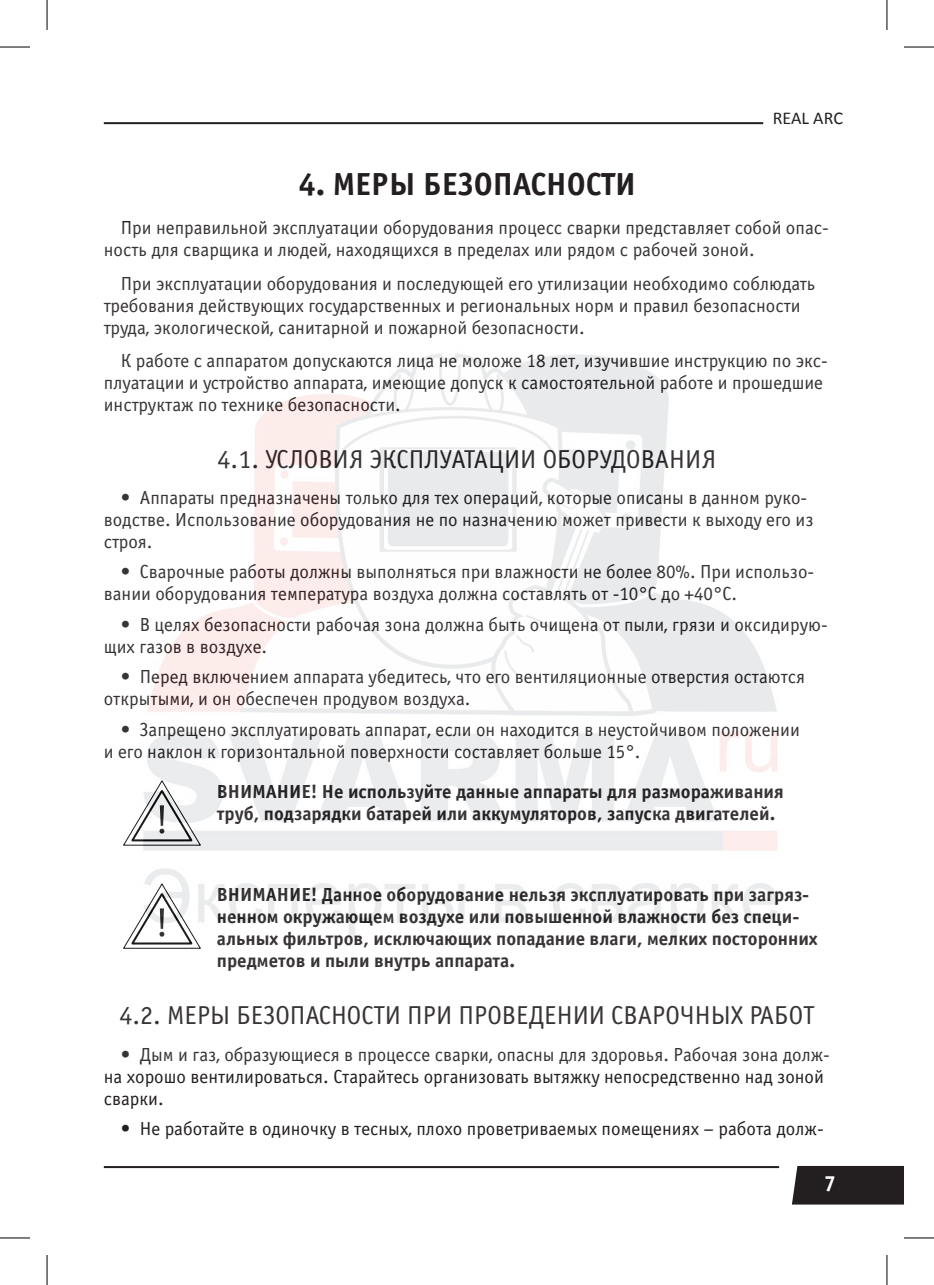
<style>
.page{position:relative;width:934px;height:1285px;background:#fff}
.page>*{position:absolute;margin:0;border:0;box-sizing:border-box;transform-origin:0 0}
.t1{font:700 32px "Officina Sans C";color:#231f20}
.t2{font:26px "Officina Sans C";color:#231f20}
.t3{font:700 22px "Officina Serif C";color:#fff}
.t4{font:19px/22px "Officina Sans C";color:#231f20}
.t5{font:700 19px/22px "Officina Sans C";color:#231f20}
.t6{font:18px "Calibri";color:#231f20}
</style>
<div class="page">
<div style="left:792px;top:1166px;width:111px;height:38px;background:#231f20"></div>
<hr style="left:104px;top:1166px;width:674px;height:2px;background:#231f20">
<hr style="left:104px;top:122px;width:658px;height:2px;background:#231f20">
<hr style="left:0;top:47px;width:30px;height:1px;background:#000">
<hr style="left:903px;top:47px;width:30px;height:1px;background:#000">
<hr style="left:0;top:1237px;width:30px;height:1px;background:#000">
<hr style="left:903px;top:1237px;width:30px;height:1px;background:#000">
<hr style="left:47px;top:0;width:1px;height:30px;background:#000">
<hr style="left:47px;top:1255px;width:1px;height:30px;background:#000">
<hr style="left:886px;top:0;width:1px;height:30px;background:#000">
<hr style="left:886px;top:1255px;width:1px;height:30px;background:#000">
<img style="left:123px;top:353px;width:655px;height:596px">
<p class="t6" style="left:772px;top:107px;width:72px">REAL ARC</p>
<h1 class="t1" style="left:298px;top:166px;width:339px">4. МЕРЫ БЕЗОПАСНОСТИ</h1>
<p class="t4" style="left:104px;top:217px;width:726px;text-indent:17px">При неправильной эксплуатации оборудования процесс сварки представляет собой опас&shy;ность для сварщика и людей, находящихся в пределах или рядом с рабочей зоной.</p>
<p class="t4" style="left:104px;top:273px;width:712px;text-indent:17px">При эксплуатации оборудования и последующей его утилизации необходимо соблюдать требования действующих государственных и региональных норм и правил безопасности труда, экологической, санитарной и пожарной безопасности.</p>
<p class="t4" style="left:104px;top:350px;width:725px;text-indent:17px">К работе с аппаратом допускаются лица не моложе 18 лет, изучившие инструкцию по экс&shy;плуатации и устройство аппарата, имеющие допуск к самостоятельной работе и прошедшие инструктаж по технике безопасности.</p>
<h2 class="t2" style="left:217px;top:445px;width:500px">4.1. УСЛОВИЯ ЭКСПЛУАТАЦИИ ОБОРУДОВАНИЯ</h2>
<p class="t4" style="left:104px;top:487px;width:710px;text-indent:17px">• Аппараты предназначены только для тех операций, которые описаны в данном руко&shy;водстве. Использование оборудования не по назначению может привести к выходу его из строя.</p>
<p class="t4" style="left:104px;top:561px;width:711px;text-indent:17px">• Сварочные работы должны выполняться при влажности не более 80%. При использо&shy;вании оборудования температура воздуха должна составлять от -10°С до +40°С.</p>
<p class="t4" style="left:104px;top:614px;width:725px;text-indent:17px">• В целях безопасности рабочая зона должна быть очищена от пыли, грязи и оксидирую&shy;щих газов в воздухе.</p>
<p class="t4" style="left:104px;top:666px;width:702px;text-indent:17px">• Перед включением аппарата убедитесь, что его вентиляционные отверстия остаются открытыми, и он обеспечен продувом воздуха.</p>
<p class="t4" style="left:104px;top:719px;width:697px;text-indent:17px">• Запрещено эксплуатировать аппарат, если он находится в неустойчивом положении и его наклон к горизонтальной поверхности составляет больше 15°.</p>
<p class="t5" style="left:217px;top:781px;width:568px">ВНИМАНИЕ! Не используйте данные аппараты для размораживания труб, подзарядки батарей или аккумуляторов, запуска двигателей.</p>
<p class="t5" style="left:217px;top:884px;width:602px">ВНИМАНИЕ! Данное оборудование нельзя эксплуатировать при загряз&shy;ненном окружающем воздухе или повышенной влажности без специ&shy;альных фильтров, исключающих попадание влаги, мелких посторонних предметов и пыли внутрь аппарата.</p>
<h2 class="t2" style="left:119px;top:1001px;width:696px">4.2. МЕРЫ БЕЗОПАСНОСТИ ПРИ ПРОВЕДЕНИИ СВАРОЧНЫХ РАБОТ</h2>
<p class="t4" style="left:104px;top:1043px;width:727px;text-indent:17px">• Дым и газ, образующиеся в процессе сварки, опасны для здоровья. Рабочая зона долж&shy;на хорошо вентилироваться. Старайтесь организовать вытяжку непосредственно над зоной сварки.</p>
<p class="t4" style="left:121px;top:1118px;width:704px">• Не работайте в одиночку в тесных, плохо проветриваемых помещениях – работа долж-</p>
<p class="t3" style="left:823px;top:1171px;width:14px">7</p>
</div>
